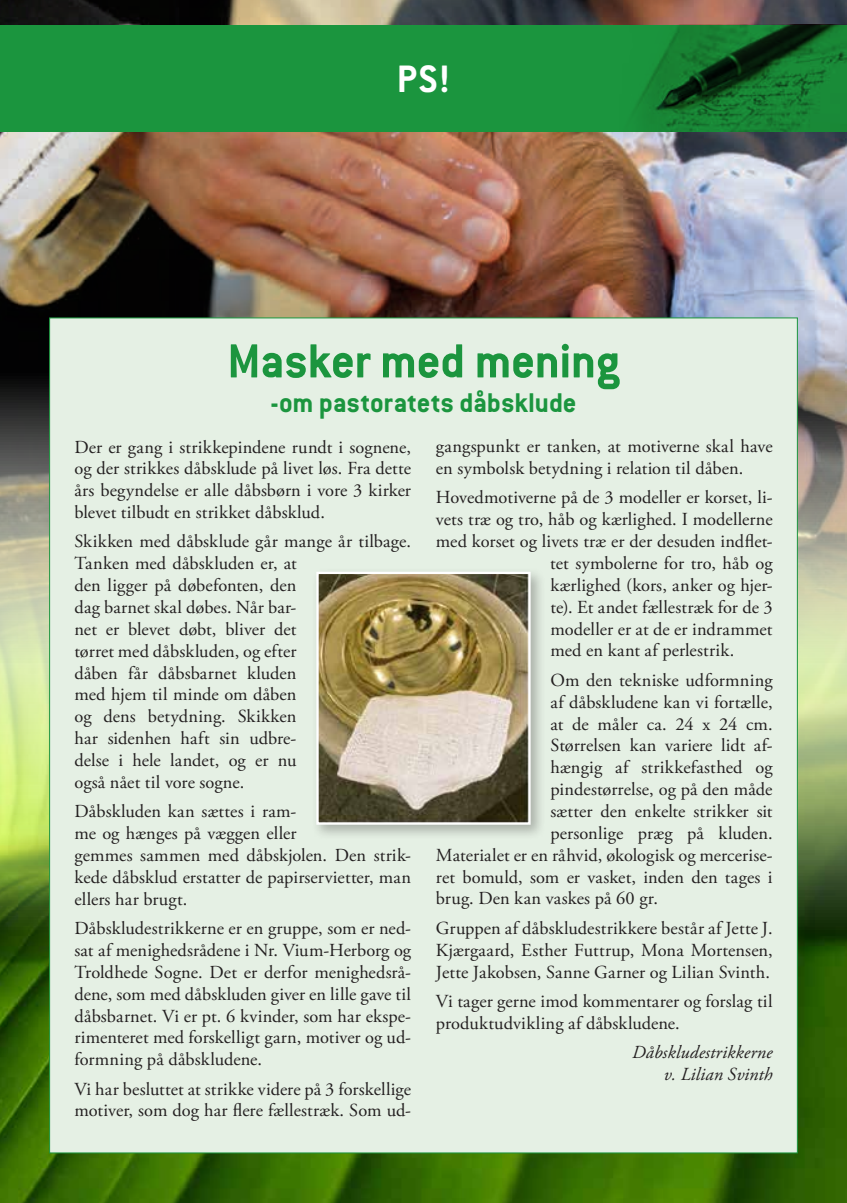
<style>
.page{position:relative;width:847px;height:1203px;background:#fff}
.page>*{position:absolute;margin:0;border:0;box-sizing:border-box;transform-origin:0 0}
.t1{font:700 52.5px "Conduit ITC";letter-spacing:-.015em;color:#1b953e}
.t2{font:700 42px "Conduit ITC";color:#fff}
.t3{font:700 29.75px "Conduit ITC";letter-spacing:-.005em;color:#1b953e}
.t4{font:18.38px/21.9px "Adobe Garamond Pro";letter-spacing:.005em;color:#231f20}
.t5{font:italic 18.38px/21.9px "Adobe Garamond Pro";letter-spacing:.005em;color:#231f20;text-align:right}
</style>
<div class="page">
<img style="left:0;top:662px;width:847px;height:541px">
<img style="left:0;top:0;width:847px;height:662px">
<div style="left:0;top:25px;width:847px;height:106px;background:#1b953e"></div>
<img style="left:635px;top:25px;width:212px;height:106px">
<div style="left:49px;top:317px;width:749px;height:836px;background:#e5f0e4;border:1px solid #1b953e"></div>
<div style="left:311px;top:567px;width:235px;height:273px;background:#231f20;opacity:.3"></div>
<img style="left:319px;top:575px;width:208px;height:247px">
<div style="left:316px;top:572px;width:214px;height:253px;border:2px solid #fff"></div>
<h2 class="t2" style="left:397px;top:54px;width:54px">PS!</h2>
<h1 class="t1" style="left:227px;top:330px;width:394px">Masker med mening</h1>
<h3 class="t3" style="left:270px;top:385px;width:308px">-om pastoratets dåbsklude</h3>
<p class="t4" style="left:74px;top:436px;width:338px;text-align:justify">Der er gang i strikkepindene rundt i sognene, og der strikkes dåbsklude på livet løs. Fra dette års begyndelse er alle dåbsbørn i vore 3 kirker blevet tilbudt en strikket dåbsklud.</p>
<p class="t4" style="left:74px;top:531px;width:336px">Skikken med dåbsklude går mange år tilbage.<br>Tanken med dåbskluden er, at<br>den ligger på døbefonten, den<br>dag barnet skal døbes. Når bar-<br>net er blevet døbt, bliver det<br>tørret med dåbskluden, og efter<br>dåben får dåbsbarnet kluden<br>med hjem til minde om dåben<br>og dens betydning. Skikken<br>har sidenhen haft sin udbre-<br>delse i hele landet, og er nu<br>også nået til vore sogne.</p>
<p class="t4" style="left:74px;top:801px;width:338px">Dåbskluden kan sættes i ram-<br>me og hænges på væggen eller<br>gemmes sammen med dåbskjolen. Den strik&shy;kede dåbsklud erstatter de papirservietter, man ellers har brugt.</p>
<p class="t4" style="left:74px;top:918px;width:338px;text-align:justify">Dåbskludestrikkerne er en gruppe, som er ned&shy;sat af menighedsrådene i Nr. Vium-Herborg og Troldhede Sogne. Det er derfor menighedsrå&shy;dene, som med dåbskluden giver en lille gave til dåbsbarnet. Vi er pt. 6 kvinder, som har ekspe&shy;rimenteret med forskelligt garn, motiver og ud&shy;formning på dåbskludene.</p>
<p class="t4" style="left:74px;top:1078px;width:338px">Vi har besluttet at strikke videre på 3 forskellige motiver, som dog har flere fællestræk. Som ud-</p>
<p class="t4" style="left:436px;top:436px;width:338px">gangspunkt er tanken, at motiverne skal have en symbolsk betydning i relation til dåben.</p>
<p class="t4" style="left:436px;top:487px;width:338px">Hovedmotiverne på de 3 modeller er korset, li-</p>
<p class="t4" style="left:436px;top:509px;width:338px">vets træ og tro, håb og kærlighed. I modellerne</p>
<p class="t4" style="left:436px;top:531px;width:338px">med korset og livets træ er der desuden indflet-</p>
<p class="t4" style="left:550px;top:553px;width:224px">tet symbolerne for tro, håb og</p>
<p class="t4" style="left:550px;top:575px;width:224px">kærlighed (kors, anker og hjer-</p>
<p class="t4" style="left:550px;top:597px;width:224px">te). Et andet fællestræk for de 3</p>
<p class="t4" style="left:550px;top:618px;width:224px">modeller er at de er indrammet</p>
<p class="t4" style="left:550px;top:640px;width:183px">med en kant af perlestrik.</p>
<p class="t4" style="left:550px;top:670px;width:224px">Om den tekniske udformning</p>
<p class="t4" style="left:550px;top:692px;width:224px">af dåbskludene kan vi fortælle,</p>
<p class="t4" style="left:550px;top:713px;width:221px">at de måler ca. 24 x 24 cm.</p>
<p class="t4" style="left:550px;top:735px;width:224px">Størrelsen kan variere lidt af-</p>
<p class="t4" style="left:550px;top:757px;width:224px">hængig af strikkefasthed og</p>
<p class="t4" style="left:550px;top:779px;width:224px">pindestørrelse, og på den måde</p>
<p class="t4" style="left:550px;top:801px;width:224px">sætter den enkelte strikker sit</p>
<p class="t4" style="left:550px;top:823px;width:221px">personlige præg på kluden.</p>
<p class="t4" style="left:436px;top:845px;width:338px">Materialet er en råhvid, økologisk og mercerise-</p>
<p class="t4" style="left:436px;top:866px;width:338px">ret bomuld, som er vasket, inden den tages i</p>
<p class="t4" style="left:436px;top:888px;width:221px">brug. Den kan vaskes på 60 gr.</p>
<p class="t4" style="left:436px;top:918px;width:338px">Gruppen af dåbskludestrikkere består af Jette J.<br>Kjærgaard, Esther Futtrup, Mona Mortensen,<br>Jette Jakobsen, Sanne Garner og Lilian Svinth.</p>
<p class="t4" style="left:436px;top:991px;width:338px">Vi tager gerne imod kommentarer og forslag til produktudvikling af dåbskludene.</p>
<p class="t5" style="left:632px;top:1042px;width:142px">Dåbskludestrikkerne v. Lilian Svinth</p>
</div>
